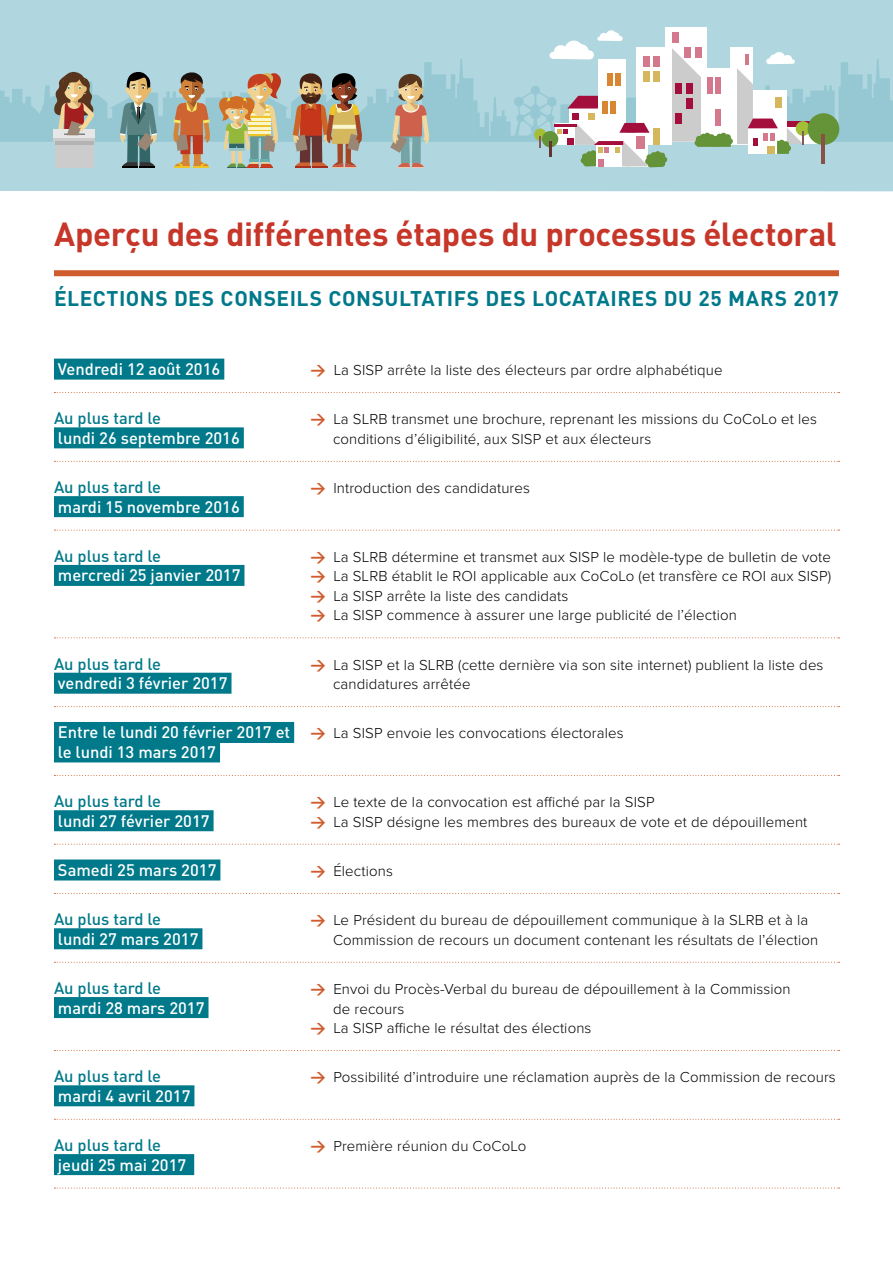
<style>
.page{position:relative;width:893px;height:1263px;background:#fff}
.page>*{position:absolute;margin:0;border:0;box-sizing:border-box;transform-origin:0 0}
.t1{font:700 33px "DIN";letter-spacing:-.015em;color:#c63629}
.t2{font:700 21px "DIN";letter-spacing:.02em;color:#00798a}
.t3{font:500 16.5px "DIN";color:#fff}
.t4{font:500 16.5px "DIN";color:#00798a}
.t5{font:300 15px/19.5px "Proxima Nova";letter-spacing:.01em;color:#000}
.s1{font-family:"DIN";font-weight:700;color:#ce5c2d}
.s2{font-family:"DIN";font-weight:500;font-size:16.5px;color:#fff}
</style>
<div class="page">
<svg style="left:54px;top:392px;width:785px;height:1px"></svg>
<div style="left:54px;top:359px;width:170px;height:21px;background:#00798a"></div>
<svg style="left:54px;top:461px;width:785px;height:1px"></svg>
<div style="left:54px;top:427px;width:190px;height:21px;background:#00798a"></div>
<svg style="left:54px;top:530px;width:785px;height:1px"></svg>
<div style="left:54px;top:496px;width:190px;height:21px;background:#00798a"></div>
<div style="left:54px;top:565px;width:190px;height:21px;background:#00798a"></div>
<svg style="left:54px;top:637px;width:785px;height:1px"></svg>
<svg style="left:54px;top:706px;width:785px;height:1px"></svg>
<div style="left:54px;top:673px;width:177px;height:21px;background:#00798a"></div>
<div style="left:54px;top:722px;width:240px;height:21px;background:#00798a"></div>
<svg style="left:54px;top:775px;width:785px;height:1px"></svg>
<div style="left:54px;top:741px;width:166px;height:21px;background:#00798a"></div>
<svg style="left:54px;top:844px;width:785px;height:1px"></svg>
<div style="left:54px;top:810px;width:160px;height:21px;background:#00798a"></div>
<svg style="left:54px;top:893px;width:785px;height:1px"></svg>
<div style="left:54px;top:859px;width:166px;height:21px;background:#00798a"></div>
<svg style="left:54px;top:962px;width:785px;height:1px"></svg>
<div style="left:54px;top:928px;width:148px;height:21px;background:#00798a"></div>
<div style="left:54px;top:997px;width:154px;height:21px;background:#00798a"></div>
<svg style="left:54px;top:1050px;width:785px;height:1px"></svg>
<svg style="left:54px;top:1119px;width:785px;height:1px"></svg>
<div style="left:54px;top:1085px;width:140px;height:21px;background:#00798a"></div>
<svg style="left:54px;top:1187px;width:785px;height:1px"></svg>
<div style="left:54px;top:1154px;width:140px;height:21px;background:#00798a"></div>
<div style="left:54px;top:270px;width:785px;height:6px;background:#ce5c2d"></div>
<div style="left:0;top:0;width:893px;height:191px;background:#b0d6df"></div>
<div style="left:665px;top:27px;width:42px;height:115px;background:#fff"></div>
<svg style="left:0;top:30px;width:893px;height:138px"></svg>
<h1 class="t1" style="left:54px;top:213px;width:784px">Aperçu des différentes étapes du processus électoral</h1>
<h2 class="t2" style="left:54px;top:284px;width:786px">ÉLECTIONS DES CONSEILS CONSULTATIFS DES LOCATAIRES DU 25 MARS 2017</h2>
<p class="t3" style="left:58px;top:359px;width:164px">Vendredi 12 août 2016</p>
<p class="t5" style="left:310px;top:360px;width:413px"><span class="s1">&gt;</span> La SISP arrête la liste des électeurs par ordre alphabétique</p>
<p class="t4" style="left:54px;top:408px;width:109px">Au plus tard le</p>
<p class="t5" style="left:310px;top:410px;width:508px"><span class="s1">&gt;</span> La SLRB transmet une brochure, reprenant les missions du CoCoLo et les</p>
<p class="t3" style="left:58px;top:427px;width:183px">lundi 26 septembre 2016</p>
<p class="t5" style="left:333px;top:429px;width:320px">conditions d’éligibilité, aux SISP et aux électeurs</p>
<p class="t4" style="left:54px;top:477px;width:109px">Au plus tard le</p>
<p class="t5" style="left:310px;top:479px;width:221px"><span class="s1">&gt;</span> Introduction des candidatures</p>
<p class="t3" style="left:58px;top:496px;width:183px">mardi 15 novembre 2016</p>
<p class="t4" style="left:54px;top:545px;width:109px">Au plus tard le</p>
<p class="t5" style="left:310px;top:547px;width:522px"><span class="s1">&gt;</span> La SLRB détermine et transmet aux SISP le modèle-type de bulletin de vote</p>
<p class="t3" style="left:58px;top:565px;width:184px">mercredi 25 janvier 2017</p>
<p class="t5" style="left:310px;top:567px;width:522px"><span class="s1">&gt;</span> La SLRB établit le ROI applicable aux CoCoLo (et transfère ce ROI aux SISP) <span class="s1">&gt;</span> La SISP arrête la liste des candidats<br><span class="s1">&gt;</span> La SISP commence à assurer une large publicité de l’élection</p>
<p class="t4" style="left:54px;top:653px;width:109px">Au plus tard le</p>
<p class="t5" style="left:310px;top:655px;width:514px"><span class="s1">&gt;</span> La SISP et la SLRB (cette dernière via son site internet) publient la liste des</p>
<p class="t3" style="left:58px;top:673px;width:171px">vendredi 3 février 2017</p>
<p class="t5" style="left:333px;top:675px;width:139px">candidatures arrêtée</p>
<p class="t5" style="left:58px;top:724px;width:567px"><span class="s2">Entre le lundi 20 février 2017 et</span> <span class="s1">&gt;</span> La SISP envoie les convocations électorales</p>
<p class="t3" style="left:58px;top:741px;width:160px">le lundi 13 mars 2017</p>
<p class="t4" style="left:54px;top:791px;width:109px">Au plus tard le</p>
<p class="t5" style="left:310px;top:793px;width:346px"><span class="s1">&gt;</span> Le texte de la convocation est affiché par la SISP</p>
<p class="t3" style="left:58px;top:810px;width:153px">lundi 27 février 2017</p>
<p class="t5" style="left:310px;top:812px;width:498px"><span class="s1">&gt;</span> La SISP désigne les membres des bureaux de vote et de dépouillement</p>
<p class="t3" style="left:58px;top:859px;width:160px">Samedi 25 mars 2017</p>
<p class="t5" style="left:311px;top:861px;width:84px"><span class="s1">&gt;</span> Élections</p>
<p class="t4" style="left:54px;top:909px;width:109px">Au plus tard le</p>
<p class="t5" style="left:310px;top:911px;width:499px"><span class="s1">&gt;</span> Le Président du bureau de dépouillement communique à la SLRB et à la</p>
<p class="t3" style="left:58px;top:928px;width:142px">lundi 27 mars 2017</p>
<p class="t5" style="left:333px;top:930px;width:487px">Commission de recours un document contenant les résultats de l’élection</p>
<p class="t4" style="left:54px;top:977px;width:109px">Au plus tard le</p>
<p class="t5" style="left:310px;top:979px;width:482px"><span class="s1">&gt;</span> Envoi du Procès-Verbal du bureau de dépouillement à la Commission</p>
<p class="t3" style="left:58px;top:997px;width:148px">mardi 28 mars 2017</p>
<p class="t5" style="left:310px;top:999px;width:282px;text-indent:22px">de recours<br><span class="s1">&gt;</span> La SISP affiche le résultat des élections</p>
<p class="t4" style="left:54px;top:1066px;width:109px">Au plus tard le</p>
<p class="t5" style="left:310px;top:1068px;width:527px"><span class="s1">&gt;</span> Possibilité d’introduire une réclamation auprès de la Commission de recours</p>
<p class="t3" style="left:58px;top:1085px;width:134px">mardi 4 avril 2017</p>
<p class="t4" style="left:54px;top:1134px;width:109px">Au plus tard le</p>
<p class="t5" style="left:310px;top:1136px;width:217px"><span class="s1">&gt;</span> Première réunion du CoCoLo</p>
<p class="t3" style="left:58px;top:1154px;width:130px">jeudi 25 mai 2017</p>
</div>
